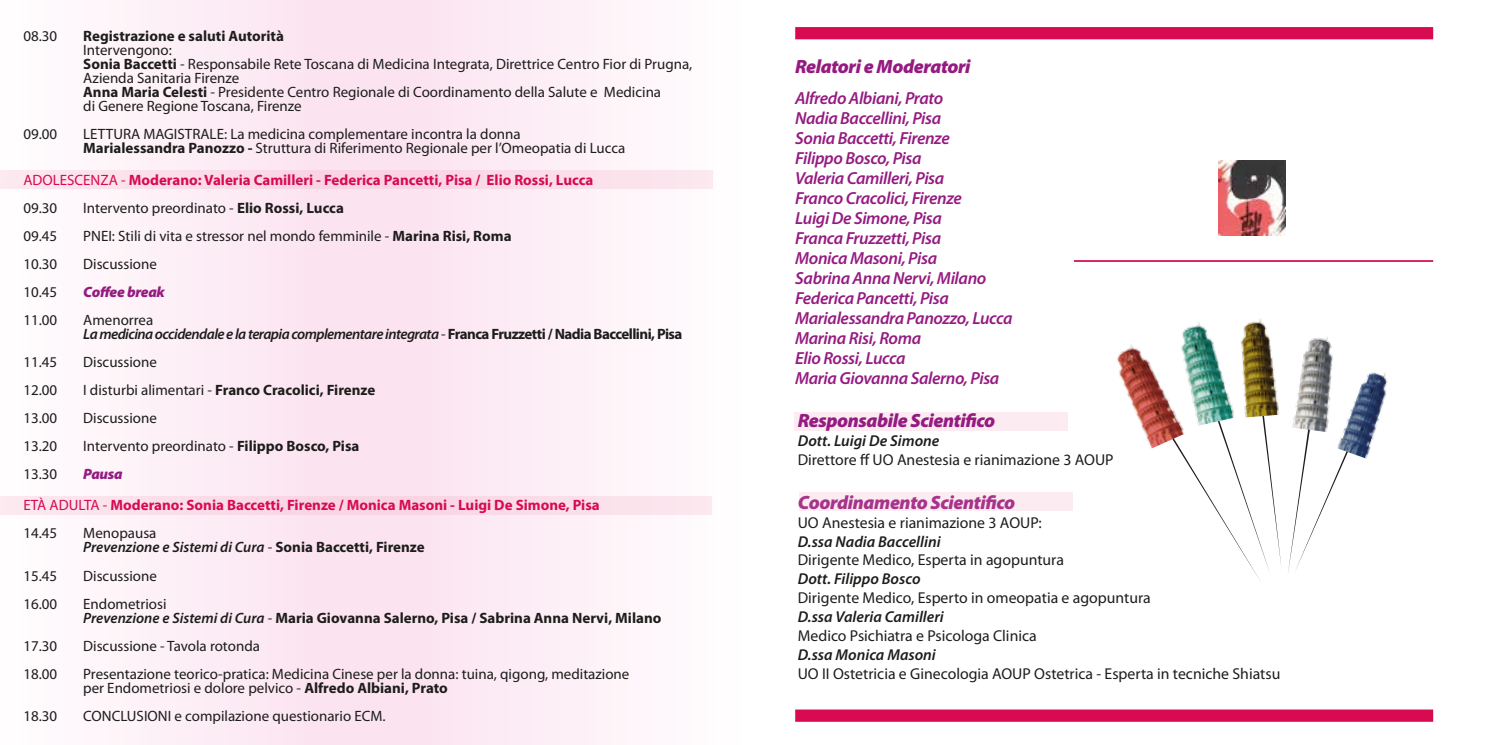
<style>
.page{position:relative;width:1489px;height:745px;background:#fff}
.page>*{position:absolute;margin:0;border:0;box-sizing:border-box;transform-origin:0 0}
.t1{font:italic 900 19.25px "Myriad Pro";letter-spacing:-.02em;color:#951b81}
.t2{font:italic 600 17.5px/19.9px "Myriad Pro";letter-spacing:-.02em;color:#951b81}
.t3{font:15.75px "Myriad Pro";color:#1d1d1b}
.t4{font:italic 600 15.75px "Myriad Pro";color:#1d1d1b}
.t5{font:14.88px/14px "Myriad Pro";color:#1d1d1b}
.t6{font:700 14.88px/14px "Myriad Pro";color:#1d1d1b}
.t7{font:700 14.88px/28px "Myriad Pro";color:#d70a52}
.t8{font:italic 600 14.88px/14px "Myriad Pro";letter-spacing:-.035em;color:#1d1d1b}
.t9{font:italic 600 14.88px/14px "Myriad Pro";color:#1d1d1b}
.t10{font:italic 900 14.88px "Myriad Pro";letter-spacing:-.02em;color:#951b81}
.s1{font-weight:700}
.s2{font-weight:400}
.s3{font-weight:400;color:#1d1d1b}
.s4{font-weight:400;font-style:normal}
.s5{font-weight:700;font-style:normal}
.s6{font-weight:900;font-style:italic;color:#951b81}
.s7{font-weight:600;font-style:italic}
</style>
<div class="page">
<div style="left:0;top:0;width:744px;height:744px;background:linear-gradient(to bottom,#fdf0f7,#fdf0f7)"></div>
<img style="left:1295px;top:337px;width:38px;height:75px">
<svg style="left:1288px;top:412px;width:57px;height:161px"></svg>
<img style="left:1334px;top:372px;width:53px;height:87px">
<img style="left:1241px;top:318px;width:36px;height:79px">
<img style="left:1117px;top:344px;width:49px;height:105px">
<svg style="left:1159px;top:397px;width:122px;height:183px"></svg>
<img style="left:1170px;top:322px;width:67px;height:104px">
<img style="left:1218px;top:160px;width:67px;height:75px">
<hr style="left:1073px;top:260px;width:359px;height:2px;background:#d70a52">
<div style="left:795px;top:27px;width:637px;height:12px;background:#d70a52"></div>
<div style="left:795px;top:709px;width:637px;height:12px;background:#d70a52"></div>
<div style="left:0;top:495px;width:711px;height:19px;background:#fadde9"></div>
<div style="left:0;top:170px;width:712px;height:18px;background:#fadde9"></div>
<div style="left:793px;top:411px;width:274px;height:19px;background:#fcebf0"></div>
<div style="left:798px;top:491px;width:274px;height:19px;background:#fcebf0"></div>
<p class="t5" style="left:23px;top:29px;width:35px">08.30</p>
<p class="t6" style="left:83px;top:29px;width:202px">Registrazione e saluti Autorità</p>
<p class="t5" style="left:83px;top:43px;width:610px">Intervengono:<br><span class="s1">Sonia Baccetti</span> - Responsabile Rete Toscana di Medicina Integrata, Direttrice Centro Fior di Prugna, Azienda Sanitaria Firenze<br><span class="s1">Anna Maria Celesti</span> - Presidente Centro Regionale di Coordinamento della Salute e Medicina<br>di Genere Regione Toscana, Firenze</p>
<p class="t5" style="left:23px;top:127px;width:35px">09.00</p>
<p class="t5" style="left:83px;top:127px;width:543px">LETTURA MAGISTRALE: La medicina complementare incontra la donna<br><span class="s1">Marialessandra Panozzo -</span> Struttura di Riferimento Regionale per l’Omeopatia di Lucca</p>
<p class="t7" style="left:23px;top:166px;width:571px"><span class="s2">ADOLESCENZA -</span> Moderano: Valeria Camilleri - Federica Pancetti, Pisa / Elio Rossi, Lucca<br><span class="s3">09.30</span></p>
<p class="t5" style="left:83px;top:201px;width:262px">Intervento preordinato - <span class="s1">Elio Rossi, Lucca</span></p>
<p class="t5" style="left:23px;top:229px;width:35px">09.45</p>
<p class="t5" style="left:83px;top:229px;width:430px">PNEI: Stili di vita e stressor nel mondo femminile - <span class="s1">Marina Risi, Roma</span></p>
<p class="t5" style="left:23px;top:257px;width:35px">10.30</p>
<p class="t5" style="left:83px;top:257px;width:75px">Discussione</p>
<p class="t5" style="left:23px;top:285px;width:35px">10.45</p>
<p class="t10" style="left:83px;top:283px;width:83px">Coffee break</p>
<p class="t5" style="left:23px;top:313px;width:35px">11.00</p>
<p class="t8" style="left:83px;top:313px;width:600px"><span class="s4">Amenorrea<br></span>La medicina occidendale e la terapia complementare integrata <span class="s4">-</span> <span class="s5">Franca Fruzzetti / Nadia Baccellini, Pisa</span></p>
<p class="t5" style="left:23px;top:355px;width:35px">11.45</p>
<p class="t5" style="left:83px;top:355px;width:75px">Discussione</p>
<p class="t5" style="left:23px;top:383px;width:35px">12.00</p>
<p class="t6" style="left:83px;top:383px;width:294px"><span class="s2">I disturbi alimentari -</span> Franco Cracolici, Firenze</p>
<p class="t5" style="left:23px;top:411px;width:35px">13.00</p>
<p class="t5" style="left:83px;top:411px;width:75px">Discussione</p>
<p class="t5" style="left:23px;top:439px;width:35px">13.20</p>
<p class="t5" style="left:83px;top:439px;width:278px">Intervento preordinato - <span class="s1">Filippo Bosco, Pisa</span></p>
<p class="t5" style="left:23px;top:467px;width:35px">13.30</p>
<p class="t7" style="left:23px;top:458px;width:578px;line-height:31.5px;text-indent:60px"><span class="s6">Pausa<br></span><span class="s2">ETÀ ADULTA -</span> Moderano: Sonia Baccetti, Firenze / Monica Masoni - Luigi De Simone, Pisa</p>
<p class="t5" style="left:23px;top:526px;width:35px">14.45</p>
<p class="t9" style="left:83px;top:526px;width:343px"><span class="s4">Menopausa<br></span>Prevenzione e Sistemi di Cura <span class="s4">-</span> <span class="s5">Sonia Baccetti, Firenze</span></p>
<p class="t5" style="left:23px;top:568px;width:35px">15.45</p>
<p class="t5" style="left:83px;top:568px;width:75px">Discussione</p>
<p class="t5" style="left:23px;top:596px;width:35px">16.00</p>
<p class="t6" style="left:83px;top:596px;width:579px"><span class="s2">Endometriosi<br></span><span class="s7">Prevenzione e Sistemi di Cura</span> <span class="s2">-</span> Maria Giovanna Salerno, Pisa / Sabrina Anna Nervi, Milano</p>
<p class="t5" style="left:23px;top:638px;width:35px">17.30</p>
<p class="t5" style="left:83px;top:638px;width:178px">Discussione - Tavola rotonda</p>
<p class="t5" style="left:23px;top:666px;width:35px">18.00</p>
<p class="t5" style="left:83px;top:666px;width:547px">Presentazione teorico-pratica: Medicina Cinese per la donna: tuina, qigong, meditazione per Endometriosi e dolore pelvico - <span class="s1">Alfredo Albiani, Prato</span></p>
<p class="t5" style="left:23px;top:708px;width:35px">18.30</p>
<p class="t5" style="left:83px;top:708px;width:304px">CONCLUSIONI e compilazione questionario ECM.</p>
<p class="t1" style="left:795px;top:55px;width:177px">Relatori e Moderatori</p>
<p class="t2" style="left:795px;top:89px;width:219px">Alfredo Albiani, Prato<br>Nadia Baccellini, Pisa<br>Sonia Baccetti, Firenze<br>Filippo Bosco, Pisa<br>Valeria Camilleri, Pisa<br>Franco Cracolici, Firenze<br>Luigi De Simone, Pisa<br>Franca Fruzzetti, Pisa<br>Monica Masoni, Pisa<br>Sabrina Anna Nervi, Milano<br>Federica Pancetti, Pisa<br>Marialessandra Panozzo, Lucca<br>Marina Risi, Roma<br>Elio Rossi, Lucca<br>Maria Giovanna Salerno, Pisa</p>
<p class="t1" style="left:797px;top:410px;width:199px">Responsabile Scientifico</p>
<p class="t4" style="left:797px;top:432px;width:143px">Dott. Luigi De Simone</p>
<p class="t3" style="left:797px;top:451px;width:317px">Direttore ff UO Anestesia e rianimazione 3 AOUP</p>
<p class="t1" style="left:797px;top:491px;width:219px">Coordinamento Scientifico</p>
<p class="t3" style="left:797px;top:513px;width:245px">UO Anestesia e rianimazione 3 AOUP:</p>
<p class="t4" style="left:797px;top:532px;width:144px">D.ssa Nadia Baccellini</p>
<p class="t3" style="left:797px;top:551px;width:268px">Dirigente Medico, Esperta in agopuntura</p>
<p class="t4" style="left:797px;top:570px;width:124px">Dott. Filippo Bosco</p>
<p class="t3" style="left:797px;top:589px;width:354px">Dirigente Medico, Esperto in omeopatia e agopuntura</p>
<p class="t4" style="left:797px;top:608px;width:147px">D.ssa Valeria Camilleri</p>
<p class="t3" style="left:797px;top:626px;width:240px">Medico Psichiatra e Psicologa Clinica</p>
<p class="t4" style="left:797px;top:645px;width:140px">D.ssa Monica Masoni</p>
<p class="t3" style="left:797px;top:664px;width:484px">UO II Ostetricia e Ginecologia AOUP Ostetrica - Esperta in tecniche Shiatsu</p>
</div>
